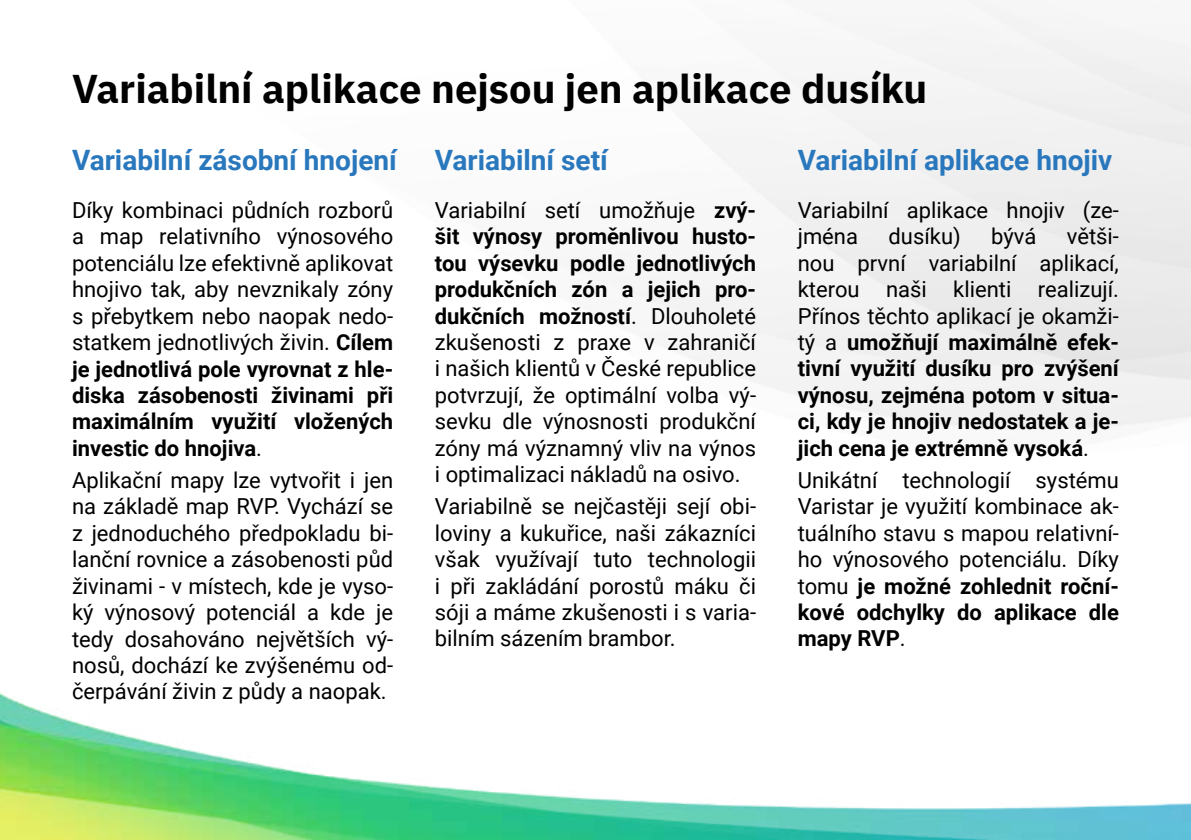
<style>
.page{position:relative;width:1191px;height:840px;background:#fff}
.page>*{position:absolute;margin:0;border:0;box-sizing:border-box;transform-origin:0 0}
.t1{font:700 40px "IBM Plex Sans";color:#000}
.t2{font:700 28px "Roboto";color:#2977bc}
.t3{font:22px/26.4px "Roboto";color:#000;text-align:justify}
.t4{font:700 22px/26.4px "Roboto";color:#000;text-align:justify}
.s1{font-weight:700}
.s2{font-weight:400}
</style>
<div class="page">
<img style="left:0;top:693px;width:1191px;height:146px">
<h1 class="t1" style="left:72px;top:57px;width:857px">Variabilní aplikace nejsou jen aplikace dusíku</h1>
<p class="t2" style="left:797px;top:140px;width:316px">Variabilní aplikace hnojiv</p>
<p class="t3" style="left:797px;top:196px;width:323px">Variabilní aplikace hnojiv (ze&shy;jména</p>
<p class="t2" style="left:435px;top:140px;width:174px">Variabilní setí</p>
<p class="t3" style="left:435px;top:196px;width:323px">Variabilní setí umožňuje <span class="s1">zvý&shy;šit výnosy proměnlivou husto&shy;tou výsevku podle jednotlivých produkčních zón a jejich pro&shy;dukčních možností</span>. Dlouholeté zkušenosti z praxe v zahraničí i našich klientů v České republice potvrzují, že optimální volba vý&shy;sevku dle výnosnosti produkční zóny má významný vliv na výnos i optimalizaci nákladů na osivo.</p>
<p class="t3" style="left:435px;top:492px;width:323px">Variabilně se nejčastěji sejí obi&shy;loviny a kukuřice, naši zákazníci však využívají tuto technologii i při zakládání porostů máku či sóji a máme zkušenosti i s varia&shy;bilním sázením brambor.</p>
<p class="t2" style="left:72px;top:141px;width:326px">Variabilní zásobní hnojení</p>
<p class="t3" style="left:72px;top:196px;width:323px">Díky kombinaci půdních rozborů a map relativního výnosového potenciálu lze efektivně aplikovat hnojivo tak, aby nevznikaly zóny s přebytkem nebo naopak nedo&shy;statkem jednotlivých živin. <span class="s1">Cílem je jednotlivá pole vyrovnat z hle&shy;diska zásobenosti živinami při maximálním využití vložených investic do hnojiva</span>.</p>
<p class="t3" style="left:72px;top:466px;width:323px">Aplikační mapy lze vytvořit i jen na základě map RVP. Vychází se z jednoduchého předpokladu bi&shy;lanční rovnice a zásobenosti půd živinami - v místech, kde je vyso&shy;ký výnosový potenciál a kde je tedy dosahováno největších vý&shy;nosů, dochází ke zvýšenému od&shy;čerpávání živin z půdy a naopak.</p>
<p class="t3" style="left:888px;top:222px;width:74px">dusíku)</p>
<p class="t3" style="left:991px;top:222px;width:47px">bývá</p>
<p class="t4" style="left:797px;top:222px;width:323px;text-indent:269px"><span class="s2">větši&shy;nou první variabilní aplikací, kterou naši klienti realizují.<br>Přínos těchto aplikací je okamži&shy;tý a</span> umožňují maximálně efek&shy;tivní využití dusíku pro zvýšení výnosu, zejména potom v situa&shy;ci, kdy je hnojiv nedostatek a je&shy;jich cena je extrémně vysoká<span class="s2">.</span></p>
<p class="t3" style="left:797px;top:465px;width:323px">Unikátní technologií systému Varistar je využití kombinace ak&shy;tuálního stavu s mapou relativní&shy;ho výnosového potenciálu. Díky tomu <span class="s1">je možné zohlednit roční&shy;kové odchylky do aplikace dle mapy RVP</span>.</p>
</div>
